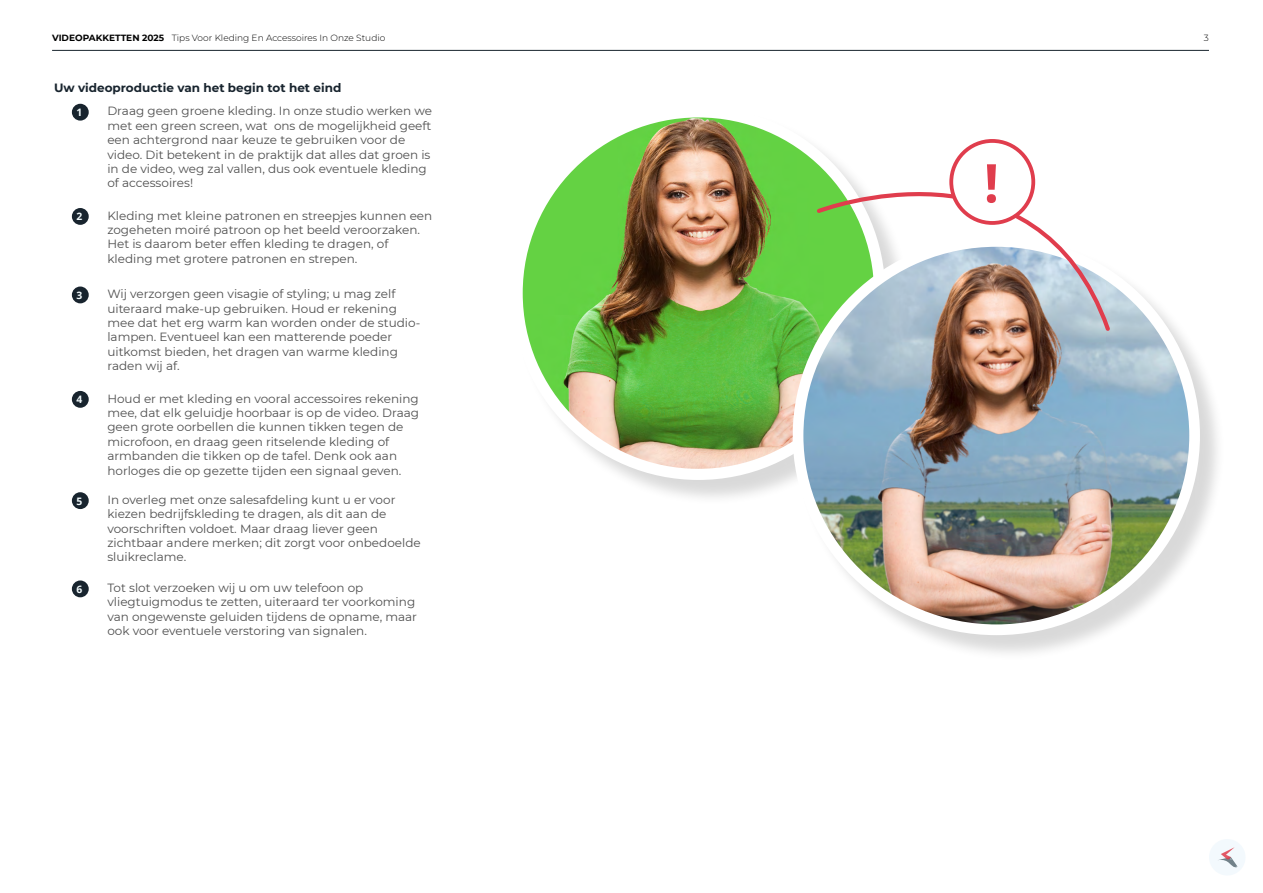
<style>
.page{position:relative;width:1263px;height:893px;background:#fff}
.page>*{position:absolute;margin:0;border:0;box-sizing:border-box;transform-origin:0 0}
.t1{font:700 53.25px "Open Sans";color:#e03d4d}
.t2{font:700 12px "Montserrat";color:#18242e}
.t3{font:11.85px/14.4px "Montserrat";color:#4f4f4f}
.t4{font:700 10.35px "Open Sans";color:#f2fafc}
.t5{font:100 9px "Montserrat";color:#000}
.s1{font-weight:700}
</style>
<div class="page">
<hr style="left:52px;top:50px;width:1157px;height:1px;background:#18242e">
<div style="left:1209px;top:839px;width:36px;height:36px;background:#f1f8fd;border-radius:50%"></div>
<svg style="left:1219px;top:847px;width:18px;height:21px"></svg>
<div style="left:515px;top:109px;width:396px;height:397px;background:#000;opacity:.15"></div>
<img style="left:517px;top:112px;width:362px;height:362px;border-radius:177px">
<div style="left:511px;top:106px;width:374px;height:374px;border:11px solid #fff;border-radius:50%"></div>
<div style="left:796px;top:239px;width:430px;height:422px;background:#000;opacity:.15"></div>
<img style="left:798px;top:241px;width:396px;height:389px">
<div style="left:793px;top:236px;width:407px;height:399px;border:11px solid #fff;border-radius:50%"></div>
<svg style="left:815px;top:128px;width:298px;height:206px"></svg>
<div style="left:951px;top:141px;width:82px;height:82px;background:#fff;border-radius:50%"></div>
<div style="left:949px;top:139px;width:86px;height:86px;border:4px solid #e03d4d;border-radius:50%"></div>
<div style="left:72px;top:104px;width:17px;height:17px;background:#18242e;border-radius:50%"></div>
<div style="left:72px;top:287px;width:17px;height:16px;background:#18242e;border-radius:50%"></div>
<div style="left:72px;top:391px;width:17px;height:17px;background:#18242e;border-radius:50%"></div>
<div style="left:72px;top:492px;width:17px;height:17px;background:#18242e;border-radius:50%"></div>
<div style="left:72px;top:580px;width:17px;height:17px;background:#18242e;border-radius:50%"></div>
<div style="left:72px;top:208px;width:17px;height:17px;background:#18242e;border-radius:50%"></div>
<p class="t5" style="left:52px;top:32px;width:335px"><span class="s1">VIDEOPAKKETTEN 2025</span> Tips Voor Kleding En Accessoires In Onze Studio</p>
<p class="t5" style="left:1204px;top:32px;width:7px">3</p>
<p class="t2" style="left:54px;top:79px;width:289px">Uw videoproductie van het begin tot het eind</p>
<p class="t3" style="left:107px;top:104px;width:326px">Draag geen groene kleding. In onze studio werken we met een green screen, wat ons de mogelijkheid geeft een achtergrond naar keuze te gebruiken voor de video. Dit betekent in de praktijk dat alles dat groen is in de video, weg zal vallen, dus ook eventuele kleding of accessoires!</p>
<p class="t3" style="left:107px;top:208px;width:326px">Kleding met kleine patronen en streepjes kunnen een zogeheten moiré patroon op het beeld veroorzaken.<br>Het is daarom beter effen kleding te dragen, of kleding met grotere patronen en strepen.</p>
<p class="t3" style="left:107px;top:286px;width:314px">Wij verzorgen geen visagie of styling; u mag zelf uiteraard make-up gebruiken. Houd er rekening mee dat het erg warm kan worden onder de studio&shy;lampen. Eventueel kan een matterende poeder uitkomst bieden, het dragen van warme kleding raden wij af.</p>
<p class="t3" style="left:107px;top:391px;width:313px">Houd er met kleding en vooral accessoires rekening mee, dat elk geluidje hoorbaar is op de video. Draag geen grote oorbellen die kunnen tikken tegen de microfoon, en draag geen ritselende kleding of armbanden die tikken op de tafel. Denk ook aan horloges die op gezette tijden een signaal geven.</p>
<p class="t3" style="left:107px;top:492px;width:315px">In overleg met onze salesafdeling kunt u er voor kiezen bedrijfskleding te dragen, als dit aan de voorschriften voldoet. Maar draag liever geen zichtbaar andere merken; dit zorgt voor onbedoelde sluikreclame.</p>
<p class="t3" style="left:107px;top:580px;width:311px">Tot slot verzoeken wij u om uw telefoon op vliegtuigmodus te zetten, uiteraard ter voorkoming van ongewenste geluiden tijdens de opname, maar ook voor eventuele verstoring van signalen.</p>
<p class="t4" style="left:76px;top:105px;width:7px">1</p>
<p class="t4" style="left:76px;top:209px;width:7px">2</p>
<p class="t4" style="left:76px;top:288px;width:7px">3</p>
<p class="t4" style="left:76px;top:392px;width:7px">4</p>
<p class="t4" style="left:76px;top:493px;width:7px">5</p>
<p class="t4" style="left:76px;top:582px;width:7px">6</p>
<h1 class="t1" style="left:984px;top:145px;width:17px">!</h1>
</div>
